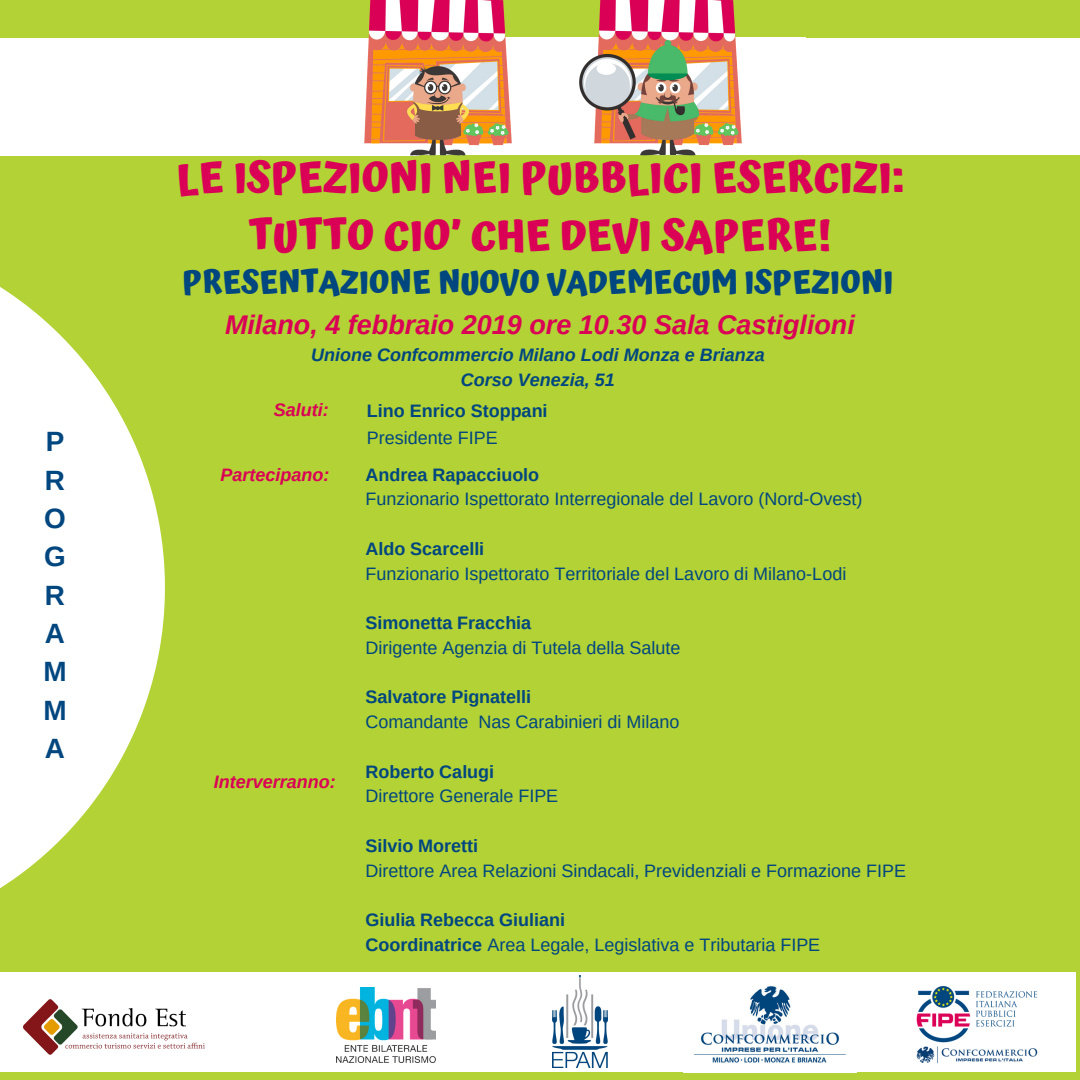
<style>
.page{position:relative;width:1080px;height:1080px;background:#b3d235}
.page>*{position:absolute;margin:0;border:0;box-sizing:border-box;transform-origin:0 0}
.t1{font:700 42px/57.7px "Atma";color:#da0056;text-align:center}
.t2{font:700 31.5px "Atma";color:#00467f}
.t3{font:700 27.9px/38.3px "Arimo";color:#00467f;text-align:justify}
.t4{font:italic 700 27px "Arimo";color:#da0056}
.t5{font:18px/24.8px "Arimo";color:#00467f}
.t6{font:700 18px "Arimo";color:#00467f}
.t7{font:italic 700 18px/24.4px "Arimo";color:#00467f;text-align:center}
.t8{font:italic 700 18px "Arimo";color:#da0056}
.s1{font-weight:700}
</style>
<div class="page">
<div style="left:99px;top:38px;width:118px;height:118px;background:#fff"></div>
<div style="left:196px;top:38px;width:117px;height:118px;background:#fff"></div>
<div style="left:0;top:38px;width:114px;height:118px;background:#fff"></div>
<div style="left:301px;top:38px;width:118px;height:118px;background:#fff"></div>
<div style="left:688px;top:38px;width:117px;height:117px;background:#fff"></div>
<div style="left:907px;top:38px;width:117px;height:117px;background:#fff"></div>
<div style="left:1003px;top:38px;width:77px;height:117px;background:#fff"></div>
<div style="left:805px;top:38px;width:117px;height:117px;background:#fff"></div>
<img style="left:364px;top:0;width:418px;height:156px">
<svg style="left:0;top:287px;width:165px;height:602px;fill:#fff"></svg>
<div style="left:0;top:972px;width:1076px;height:108px;background:#fff"></div>
<img style="left:916px;top:986px;width:122px;height:78px">
<img style="left:23px;top:999px;width:181px;height:56px">
<img style="left:337px;top:987px;width:98px;height:76px">
<div style="left:0;top:1072px;width:1080px;height:8px;background:#b3d235"></div>
<img style="left:693px;top:986px;width:153px;height:77px">
<img style="left:553px;top:975px;width:54px;height:93px">
<h3 class="t3" style="left:43px;top:423px;width:25px">P R O G R A M M A</h3>
<h1 class="t1" style="left:176px;top:149px;width:729px">LE ISPEZIONI NEI PUBBLICI ESERCIZI:<br>TUTTO CIO’ CHE DEVI SAPERE!</h1>
<h2 class="t2" style="left:182px;top:263px;width:713px">PRESENTAZIONE NUOVO VADEMECUM ISPEZIONI</h2>
<h3 class="t4" style="left:225px;top:310px;width:631px">Milano, 4 febbraio 2019 ore 10.30 Sala Castiglioni</h3>
<p class="t7" style="left:311px;top:343px;width:455px">Unione Confcommercio Milano Lodi Monza e Brianza<br>Corso Venezia, 51</p>
<p class="t8" style="left:274px;top:399px;width:56px">Saluti:</p>
<p class="t6" style="left:367px;top:400px;width:182px">Lino Enrico Stoppani</p>
<p class="t5" style="left:367px;top:425px;width:132px">Presidente FIPE</p>
<p class="t8" style="left:220px;top:464px;width:110px">Partecipano:</p>
<p class="t8" style="left:214px;top:772px;width:123px">Interverranno:</p>
<p class="t6" style="left:365px;top:464px;width:175px">Andrea Rapacciuolo</p>
<p class="t5" style="left:365px;top:487px;width:498px">Funzionario Ispettorato Interregionale del Lavoro (Nord-Ovest)</p>
<p class="t6" style="left:365px;top:539px;width:120px">Aldo Scarcelli</p>
<p class="t5" style="left:365px;top:561px;width:482px">Funzionario Ispettorato Territoriale del Lavoro di Milano-Lodi</p>
<p class="t6" style="left:365px;top:613px;width:167px">Simonetta Fracchia</p>
<p class="t5" style="left:365px;top:635px;width:316px">Dirigente Agenzia di Tutela della Salute</p>
<p class="t6" style="left:365px;top:687px;width:167px">Salvatore Pignatelli</p>
<p class="t5" style="left:365px;top:709px;width:315px">Comandante Nas Carabinieri di Milano</p>
<p class="t6" style="left:365px;top:761px;width:130px">Roberto Calugi</p>
<p class="t5" style="left:365px;top:784px;width:194px">Direttore Generale FIPE</p>
<p class="t6" style="left:365px;top:836px;width:114px">Silvio Moretti</p>
<p class="t5" style="left:365px;top:858px;width:542px">Direttore Area Relazioni Sindacali, Previdenziali e Formazione FIPE</p>
<p class="t5" style="left:365px;top:907px;width:456px"><span class="s1">Giulia Rebecca Giuliani<br>Coordinatrice</span> Area Legale, Legislativa e Tributaria FIPE</p>
</div>
